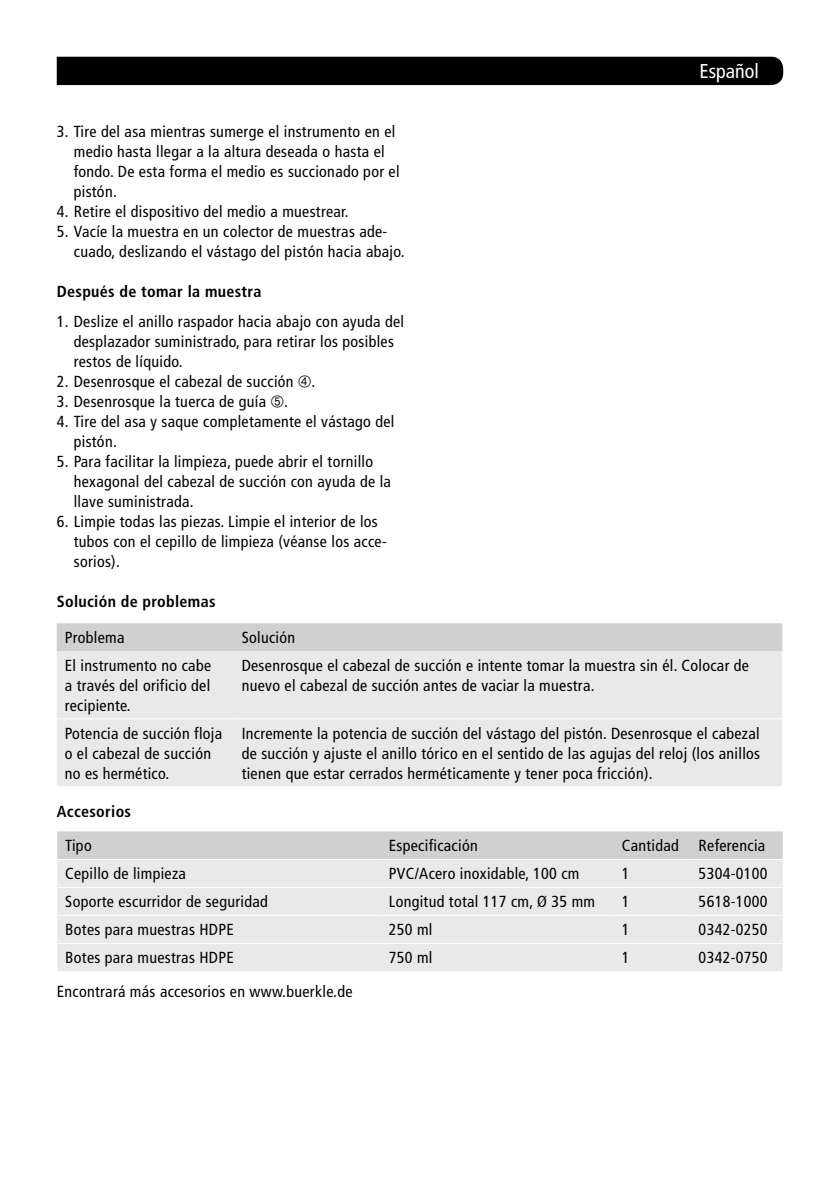
<style>
.page{position:relative;width:840px;height:1191px;background:#fff}
.page>*{position:absolute;margin:0;border:0;box-sizing:border-box;transform-origin:0 0}
.t1{font:condensed 20px "Frutiger";color:#fff}
.t2{font:condensed 16px/20px "Frutiger";letter-spacing:.02em;color:#000}
.t3{font:700 condensed 16px "Frutiger";letter-spacing:.02em;color:#000}
</style>
<div class="page">
<div style="left:57px;top:57px;width:725px;height:28px;background:#000"></div>
<div style="left:57px;top:623px;width:724px;height:28px;background:#d0d0d0"></div>
<div style="left:57px;top:651px;width:724px;height:135px;background:#e9e9e9"></div>
<hr style="left:57px;top:718px;width:176px;height:1px;background:#fff">
<hr style="left:233px;top:718px;width:548px;height:1px;background:#fff">
<div style="left:57px;top:831px;width:725px;height:28px;background:#d0d0d0"></div>
<div style="left:57px;top:860px;width:725px;height:111px;background:#e9e9e9"></div>
<hr style="left:57px;top:887px;width:323px;height:1px;background:#fff">
<hr style="left:380px;top:887px;width:233px;height:1px;background:#fff">
<hr style="left:613px;top:887px;width:77px;height:1px;background:#fff">
<hr style="left:690px;top:887px;width:92px;height:1px;background:#fff">
<hr style="left:57px;top:915px;width:323px;height:1px;background:#fff">
<hr style="left:380px;top:915px;width:233px;height:1px;background:#fff">
<hr style="left:613px;top:915px;width:77px;height:1px;background:#fff">
<hr style="left:690px;top:915px;width:92px;height:1px;background:#fff">
<hr style="left:57px;top:943px;width:323px;height:1px;background:#fff">
<hr style="left:380px;top:943px;width:233px;height:1px;background:#fff">
<hr style="left:613px;top:943px;width:77px;height:1px;background:#fff">
<hr style="left:690px;top:943px;width:92px;height:1px;background:#fff">
<p class="t2" style="left:74px;top:121px;width:327px;text-indent:-17px">3. Tire del asa mientras sumerge el instrumento en el medio hasta llegar a la altura deseada o hasta el fondo. De esta forma el medio es succionado por el pistón.</p>
<p class="t2" style="left:57px;top:201px;width:293px">4. Retire el dispositivo del medio a muestrear.</p>
<p class="t2" style="left:74px;top:221px;width:332px;text-indent:-17px">5. Vacíe la muestra en un colector de muestras ade&shy;cuado, deslizando el vástago del pistón hacia abajo.</p>
<p class="t3" style="left:57px;top:282px;width:206px">Después de tomar la muestra</p>
<p class="t2" style="left:74px;top:311px;width:331px;text-indent:-17px">1. Deslize el anillo raspador hacia abajo con ayuda del desplazador suministrado, para retirar los posibles restos de líquido.</p>
<p class="t2" style="left:57px;top:371px;width:260px">2. Desenrosque el cabezal de succión .</p>
<p class="t2" style="left:57px;top:391px;width:233px">3. Desenrosque la tuerca de guía .</p>
<p class="t2" style="left:74px;top:411px;width:322px;text-indent:-17px">4. Tire del asa y saque completamente el vástago del pistón.</p>
<p class="t2" style="left:74px;top:451px;width:318px;text-indent:-17px">5. Para facilitar la limpieza, puede abrir el tornillo hexagonal del cabezal de succión con ayuda de la llave suministrada.</p>
<p class="t2" style="left:74px;top:511px;width:314px;text-indent:-17px">6. Limpie todas las piezas. Limpie el interior de los tubos con el cepillo de limpieza (véanse los acce&shy;sorios).</p>
<p class="t3" style="left:57px;top:592px;width:160px">Solución de problemas</p>
<p class="t1" style="left:699px;top:60px;width:61px">Español</p>
<p class="t2" style="left:65px;top:628px;width:61px">Problema</p>
<p class="t2" style="left:241px;top:628px;width:55px">Solución</p>
<p class="t2" style="left:65px;top:655px;width:148px;text-align:justify">El instrumento no cabe a través del orificio del recipiente.</p>
<p class="t2" style="left:241px;top:655px;width:508px">Desenrosque el cabezal de succión e intente tomar la muestra sin él. Colocar de nuevo el cabezal de succión antes de vaciar la muestra.</p>
<p class="t2" style="left:65px;top:723px;width:159px">Potencia de succión floja o el cabezal de succión no es hermético.</p>
<p class="t2" style="left:241px;top:723px;width:519px;text-align:justify">Incremente la potencia de succión del vástago del pistón. Desenrosque el cabezal de succión y ajuste el anillo tórico en el sentido de las agujas del reloj (los anillos tienen que estar cerrados herméticamente y tener poca fricción).</p>
<p class="t3" style="left:57px;top:802px;width:76px">Accesorios</p>
<p class="t2" style="left:65px;top:836px;width:28px">Tipo</p>
<p class="t2" style="left:388px;top:836px;width:90px">Especificación</p>
<p class="t2" style="left:621px;top:836px;width:145px">Cantidad Referencia</p>
<p class="t2" style="left:65px;top:864px;width:122px">Cepillo de limpieza</p>
<p class="t2" style="left:388px;top:864px;width:192px">PVC/Acero inoxidable, 100 cm</p>
<p class="t2" style="left:621px;top:864px;width:9px">1</p>
<p class="t2" style="left:698px;top:864px;width:70px">5304-0100</p>
<p class="t2" style="left:65px;top:892px;width:204px">Soporte escurridor de seguridad</p>
<p class="t2" style="left:388px;top:892px;width:208px">Longitud total 117 cm, Ø 35 mm</p>
<p class="t2" style="left:621px;top:892px;width:9px">1</p>
<p class="t2" style="left:698px;top:892px;width:70px">5618-1000</p>
<p class="t2" style="left:65px;top:920px;width:170px">Botes para muestras HDPE</p>
<p class="t2" style="left:388px;top:920px;width:45px">250 ml</p>
<p class="t2" style="left:621px;top:920px;width:9px">1</p>
<p class="t2" style="left:698px;top:920px;width:70px">0342-0250</p>
<p class="t2" style="left:65px;top:948px;width:170px">Botes para muestras HDPE</p>
<p class="t2" style="left:388px;top:948px;width:45px">750 ml</p>
<p class="t2" style="left:621px;top:948px;width:9px">1</p>
<p class="t2" style="left:698px;top:948px;width:70px">0342-0750</p>
<p class="t2" style="left:57px;top:981px;width:297px">Encontrará más accesorios en www.buerkle.de</p>
</div>
